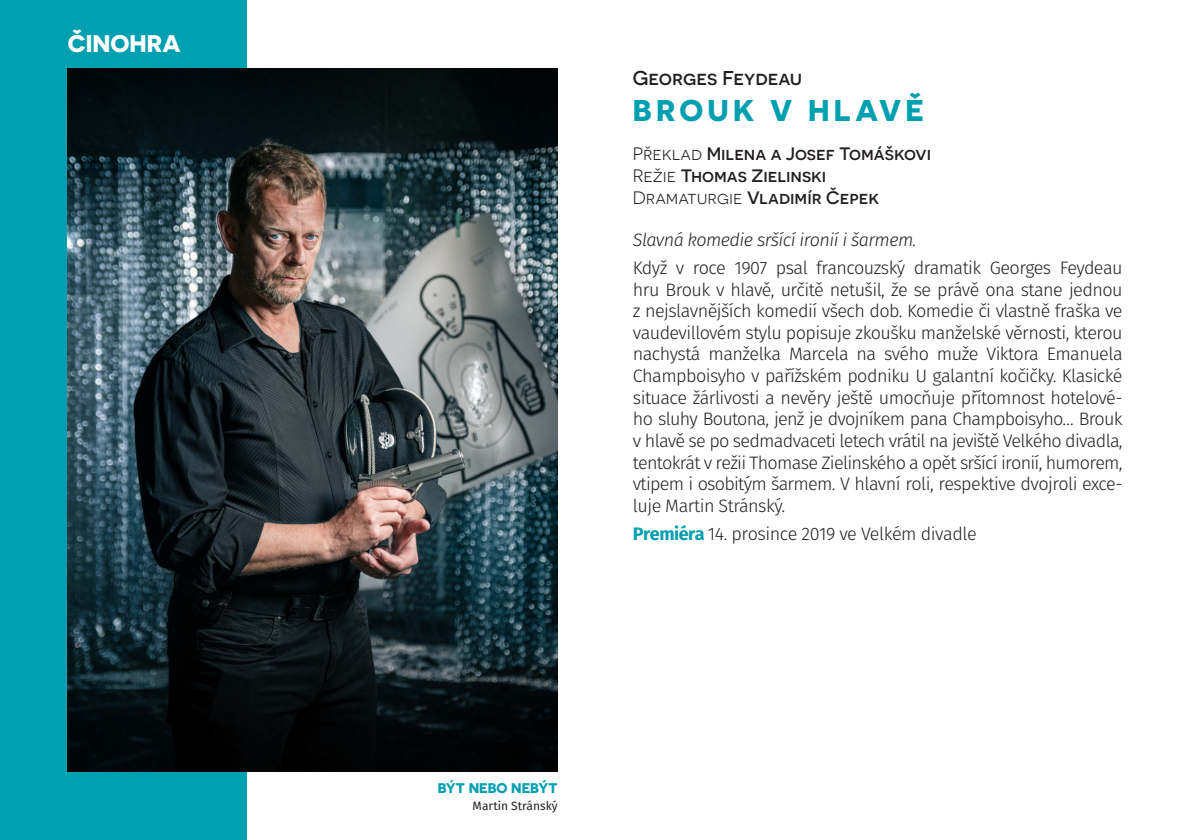
<style>
.page{position:relative;width:1191px;height:840px;background:#fff}
.page>*{position:absolute;margin:0;border:0;box-sizing:border-box;transform-origin:0 0}
.t1{font:700 30px "Novecentosanswide";letter-spacing:.14em;color:#00a0b0}
.t2{font:700 24px "Novecentosanswide";color:#fff}
.t3{font:500 20px "Novecentosanswide";color:#231f20}
.t4{font:300 18px/21.6px "Fira Sans";letter-spacing:-.03em;color:#231f20;text-align:justify}
.t5{font:500 18px "Novecentosanswide";color:#231f20}
.t6{font:italic 300 18px "Fira Sans";letter-spacing:-.03em;color:#231f20}
.t7{font:700 14px "Novecentosanswide";color:#00a0b0}
.t8{font:12px "Fira Sans";color:#231f20}
.s1{font-weight:400}
.s2{font-weight:700;color:#00a0b0}
</style>
<div class="page">
<div style="left:0;top:0;width:246px;height:839px;background:#00a0b0"></div>
<img style="left:68px;top:68px;width:490px;height:703px">
<p class="t2" style="left:68px;top:28px;width:114px">ČINOHRA</p>
<p class="t3" style="left:633px;top:66px;width:171px">Georges Feydeau</p>
<p class="t1" style="left:633px;top:92px;width:292px">BROUK V HLAVĚ</p>
<p class="t5" style="left:633px;top:143px;width:300px"><span class="s1">Překlad</span> Milena a Josef Tomáškovi</p>
<p class="t5" style="left:633px;top:165px;width:195px"><span class="s1">Režie</span> Thomas Zielinski</p>
<p class="t5" style="left:633px;top:187px;width:247px"><span class="s1">Dramaturgie</span> Vladimír Čepek</p>
<p class="t6" style="left:633px;top:227px;width:285px">Slavná komedie sršící ironií i šarmem.</p>
<p class="t4" style="left:633px;top:257px;width:491px">Když v roce 1907 psal francouzský dramatik Georges Feydeau hru Brouk v hlavě, určitě netušil, že se právě ona stane jednou z nejslavnějších komedií všech dob. Komedie či vlastně fraška ve vaudevillovém stylu popisuje zkoušku manželské věrnosti, kterou nachystá manželka Marcela na svého muže Viktora Emanuela Champboisyho v pařížském podniku U galantní kočičky. Klasické situace žárlivosti a nevěry ještě umocňuje přítomnost hotelové&shy;ho sluhy Boutona, jenž je dvojníkem pana Champboisyho… Brouk v hlavě se po sedmadvaceti letech vrátil na jeviště Velkého divadla, tentokrát v režii Thomase Zielinského a opět sršící ironií, humorem, vtipem i osobitým šarmem. V hlavní roli, respektive dvojroli exce&shy;luje Martin Stránský.</p>
<p class="t4" style="left:633px;top:522px;width:345px"><span class="s2">Premiéra</span> 14. prosince 2019 ve Velkém divadle</p>
<p class="t7" style="left:438px;top:778px;width:122px">BÝT NEBO NEBÝT</p>
<p class="t8" style="left:472px;top:796px;width:87px">Martin Stránský</p>
</div>
